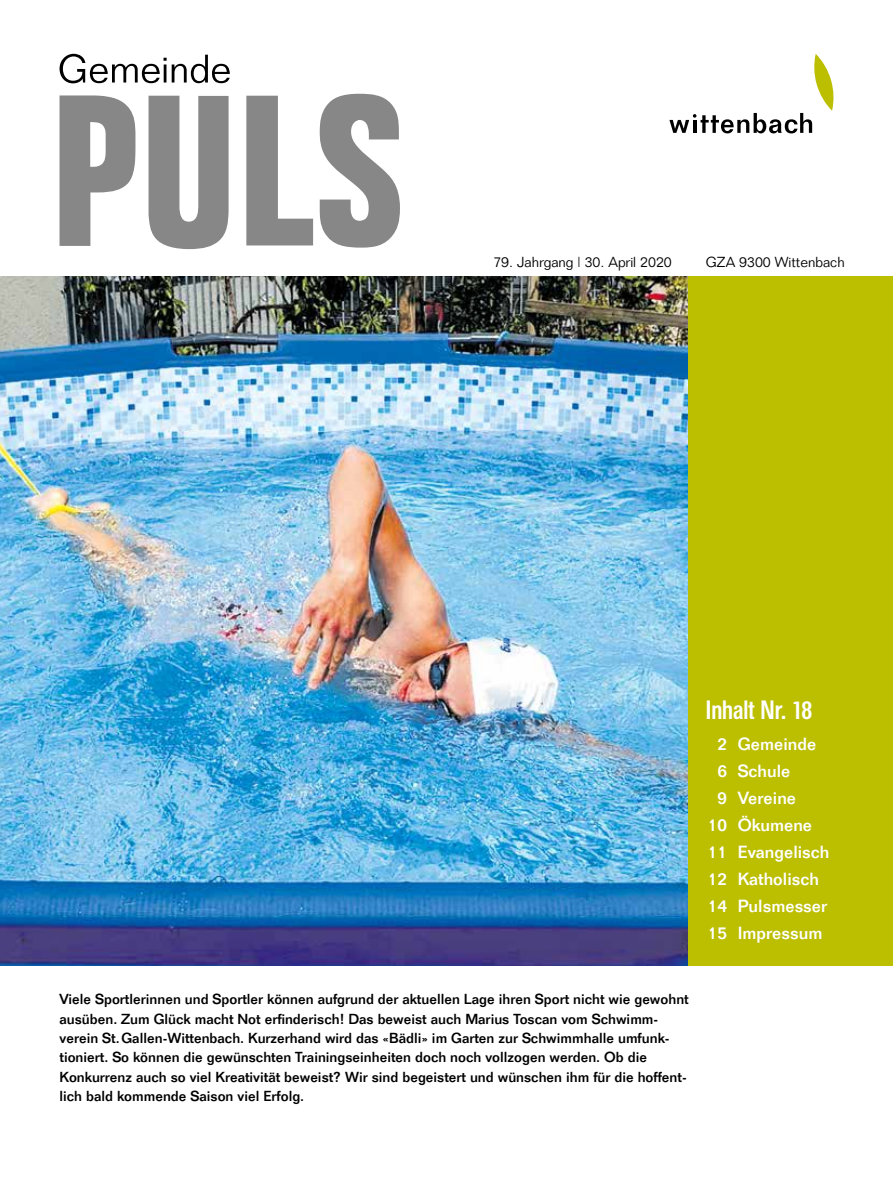
<style>
.page{position:relative;width:893px;height:1191px;background:#fff}
.page>*{position:absolute;margin:0;border:0;box-sizing:border-box;transform-origin:0 0}
.t1{font:500 26.25px "Folio Condensed BQ";color:#fff}
.t2{font:500 17.25px "Folio";color:#fff}
.t3{font:500 14.25px/19.4px "Folio";color:#000}
.t4{font:300 14.25px "Folio";color:#000}
</style>
<div class="page">
<svg style="left:60px;top:95px;width:75px;height:151px"></svg>
<svg style="left:149px;top:96px;width:80px;height:153px"></svg>
<svg style="left:246px;top:96px;width:67px;height:149px"></svg>
<svg style="left:319px;top:94px;width:81px;height:154px"></svg>
<svg style="left:60px;top:54px;width:170px;height:29px"></svg>
<svg style="left:669px;top:54px;width:164px;height:79px"></svg>
<img style="left:0;top:276px;width:689px;height:689px">
<div style="left:689px;top:276px;width:204px;height:689px;background:#bcbe00"></div>
<p class="t4" style="left:493px;top:254px;width:180px">79. Jahrgang | 30. April 2020</p>
<p class="t4" style="left:706px;top:254px;width:140px">GZA 9300 Wittenbach</p>
<h1 class="t1" style="left:706px;top:695px;width:108px">Inhalt Nr. 18</h1>
<p class="t2" style="left:717px;top:733px;width:100px">2 Gemeinde</p>
<p class="t2" style="left:717px;top:760px;width:74px">6 Schule</p>
<p class="t2" style="left:717px;top:787px;width:80px">9 Vereine</p>
<p class="t2" style="left:708px;top:814px;width:106px">10 Ökumene</p>
<p class="t2" style="left:708px;top:841px;width:123px">11 Evangelisch</p>
<p class="t2" style="left:708px;top:868px;width:113px">12 Katholisch</p>
<p class="t2" style="left:708px;top:895px;width:121px">14 Pulsmesser</p>
<p class="t2" style="left:708px;top:922px;width:116px">15 Impressum</p>
<p class="t3" style="left:60px;top:989px;width:631px">Viele Sportlerinnen und Sportler können aufgrund der aktuellen Lage ihren Sport nicht wie gewohnt ausüben. Zum Glück macht Not erfinderisch! Das beweist auch Marius Toscan vom Schwimm&shy;verein St.Gallen-Wittenbach. Kurzerhand wird das «Bädli» im Garten zur Schwimmhalle umfunk&shy;tioniert. So können die gewünschten Trainingseinheiten doch noch vollzogen werden. Ob die Konkurrenz auch so viel Kreativität beweist? Wir sind begeistert und wünschen ihm für die hoffent&shy;lich bald kommende Saison viel Erfolg.</p>
</div>
